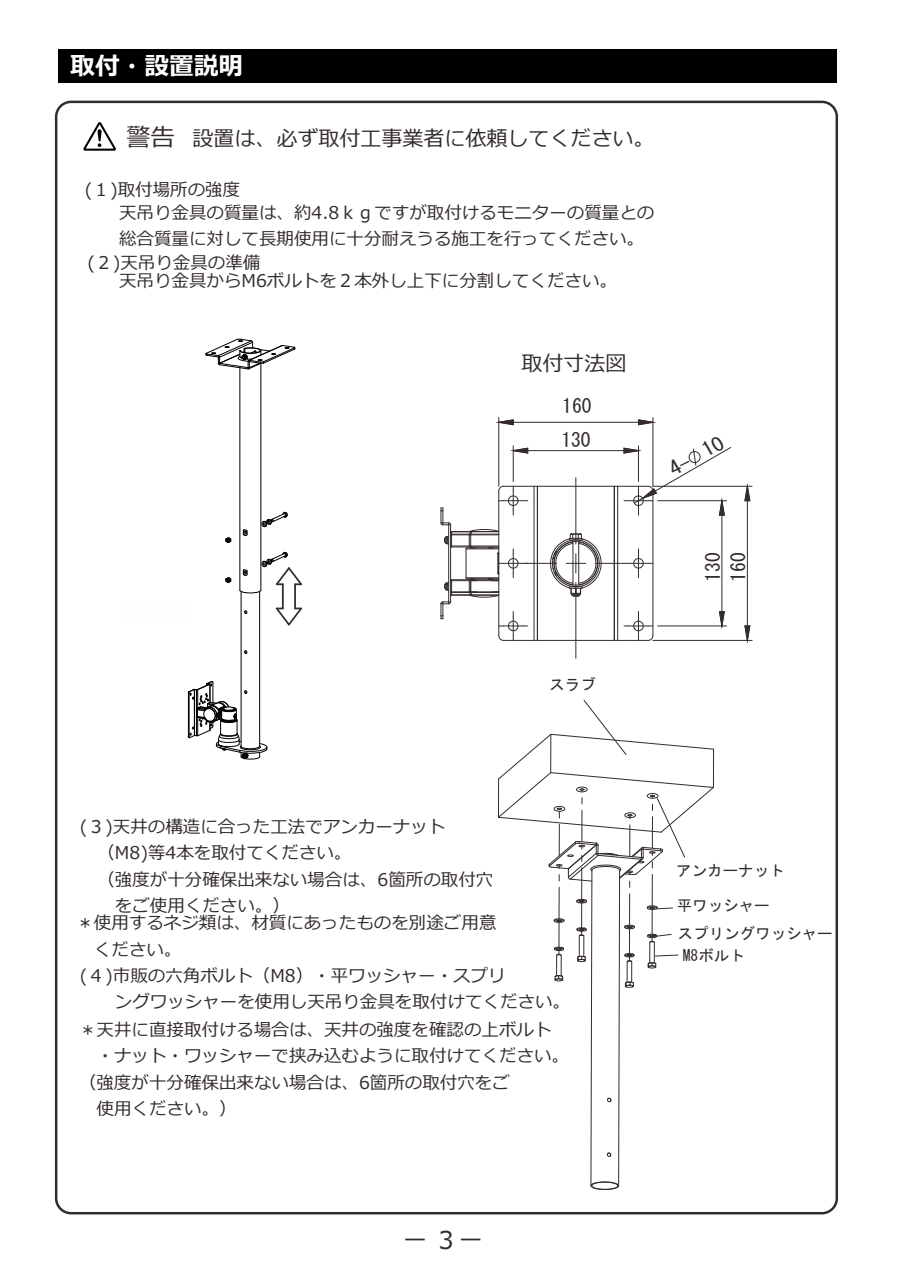
<style>
.page{position:relative;width:903px;height:1275px;background:#fff}
.page>*{position:absolute;margin:0;border:0;box-sizing:border-box;transform-origin:0 0}
.t1{font:700 24.68px "Meiryo";color:#fefefe}
.t2{font:24.5px "Meiryo";color:#332c2b}
.t3{font:21px "Meiryo";color:#332c2b}
.t4{font:19.6px/25.6px "MS Gothic";color:#332c2b}
.t5{font:19.6px "MS Gothic";color:#332c2b;scale:1.12 1}
.t6{font:17.5px/22.8px "Meiryo";color:#332c2b}
.t7{font:15.58px/27.8px "MS Gothic";color:#332c2b}
.s1{font-size:24.5px}
</style>
<div class="page">
<div style="left:58px;top:50px;width:779px;height:33px;background:#000"></div>
<svg style="left:461px;top:1239px;width:19px;height:1px"></svg>
<svg style="left:405px;top:1239px;width:20px;height:1px"></svg>
<hr style="left:513px;top:446px;width:1px;height:35px;background:#332c2b">
<hr style="left:638px;top:446px;width:1px;height:35px;background:#332c2b">
<hr style="left:498px;top:417px;width:1px;height:69px;background:#332c2b">
<hr style="left:653px;top:417px;width:1px;height:69px;background:#332c2b">
<hr style="left:499px;top:422px;width:154px;height:1px;background:#332c2b">
<hr style="left:653px;top:486px;width:99px;height:1px;background:#332c2b">
<hr style="left:653px;top:640px;width:99px;height:1px;background:#332c2b">
<hr style="left:747px;top:486px;width:1px;height:154px;background:#332c2b">
<svg style="left:498px;top:419px;width:16px;height:6px"></svg>
<svg style="left:638px;top:419px;width:15px;height:6px"></svg>
<svg style="left:744px;top:486px;width:6px;height:15px"></svg>
<svg style="left:744px;top:625px;width:6px;height:16px"></svg>
<svg style="left:440px;top:447px;width:291px;height:211px"></svg>
<hr style="left:537px;top:640px;width:77px;height:1px;background:#332c2b">
<hr style="left:537px;top:486px;width:77px;height:1px;background:#332c2b">
<hr style="left:282px;top:584px;width:2px;height:24px;background:#332c2b">
<svg style="left:275px;top:606px;width:27px;height:20px"></svg>
<hr style="left:294px;top:584px;width:2px;height:24px;background:#332c2b">
<svg style="left:498px;top:699px;width:216px;height:491px"></svg>
<svg style="left:83px;top:122px;width:33px;height:29px"></svg>
<svg style="left:243px;top:529px;width:5px;height:7px"></svg>
<svg style="left:244px;top:610px;width:3px;height:4px"></svg>
<svg style="left:244px;top:650px;width:3px;height:4px"></svg>
<hr style="left:240px;top:368px;width:1px;height:222px;background:#000">
<hr style="left:261px;top:363px;width:1px;height:227px;background:#000">
<hr style="left:241px;top:591px;width:1px;height:155px;background:#000">
<hr style="left:259px;top:591px;width:1px;height:155px;background:#000">
<svg style="left:225px;top:537px;width:6px;height:6px"></svg>
<svg style="left:225px;top:577px;width:6px;height:6px"></svg>
<svg style="left:205px;top:339px;width:90px;height:31px"></svg>
<svg style="left:261px;top:512px;width:27px;height:15px"></svg>
<svg style="left:239px;top:552px;width:63px;height:41px"></svg>
<svg style="left:188px;top:681px;width:79px;height:79px"></svg>
<h1 class="t1" style="left:70px;top:53px;width:174px">取付・設置説明</h1>
<p class="t3" style="left:126px;top:128px;width:530px"><span class="s1">警告</span> 設置は、必ず取付⼯事業者に依頼してください。</p>
<p class="t6" style="left:119px;top:178px;width:537px;text-indent:-34px">(１)取付場所の強度<br>天吊り⾦具の質量は、約4.8ｋｇですが取付けるモニターの質量との</p>
<p class="t6" style="left:88px;top:227px;width:558px;line-height:23.6px;text-indent:32px">総合質量に対して⻑期使⽤に⼗分耐えうる施⼯を⾏ってください。(２)天吊り⾦具の準備</p>
<p class="t6" style="left:119px;top:269px;width:499px">天吊り⾦具からM6ボルトを２本外し上下に分割してください。</p>
<p class="t3" style="left:522px;top:353px;width:106px">取付⼨法図</p>
<p class="t4" style="left:562px;top:393px;width:31px">160</p>
<p class="t4" style="left:561px;top:427px;width:31px">130</p>
<p class="t5" style="left:666px;top:461px;width:55px;rotate:-27deg">4- 10</p>
<p class="t4" style="left:700px;top:582px;width:31px;rotate:-90deg">130<br>160</p>
<p class="t7" style="left:549px;top:670px;width:48px">スラブ</p>
<p class="t6" style="left:80px;top:815px;width:367px">(３)天井の構造に合った⼯法でアンカーナット</p>
<p class="t6" style="left:97px;top:841px;width:255px">（M8)等4本を取付てください。</p>
<p class="t6" style="left:97px;top:868px;width:397px">（強度が⼗分確保出来ない場合は、6箇所の取付⽳</p>
<p class="t6" style="left:115px;top:894px;width:176px">をご使⽤ください。）</p>
<p class="t6" style="left:76px;top:911px;width:421px">＊使⽤するネジ類は、材質にあったものを別途ご⽤意</p>
<p class="t6" style="left:94px;top:938px;width:89px">ください。</p>
<p class="t6" style="left:80px;top:964px;width:427px">(４)市販の六⾓ボルト（M8）・平ワッシャー・スプリ</p>
<p class="t6" style="left:115px;top:990px;width:456px">ングワッシャーを使⽤し天吊り⾦具を取付けてください。</p>
<p class="t6" style="left:79px;top:1018px;width:474px">＊天井に直接取付ける場合は、天井の強度を確認の上ボルト</p>
<p class="t6" style="left:97px;top:1044px;width:474px">・ナット・ワッシャーで挟み込むように取付けてください。</p>
<p class="t6" style="left:79px;top:1071px;width:432px">（強度が⼗分確保出来ない場合は、6箇所の取付⽳をご</p>
<p class="t6" style="left:97px;top:1097px;width:141px">使⽤ください。）</p>
<h2 class="t2" style="left:439px;top:1227px;width:17px">3</h2>
<p class="t7" style="left:676px;top:856px;width:110px">アンカーナット</p>
<p class="t7" style="left:677px;top:891px;width:157px">平ワッシャー<br>スプリングワッシャー</p>
<p class="t7" style="left:683px;top:942px;width:63px">M8ボルト</p>
</div>
